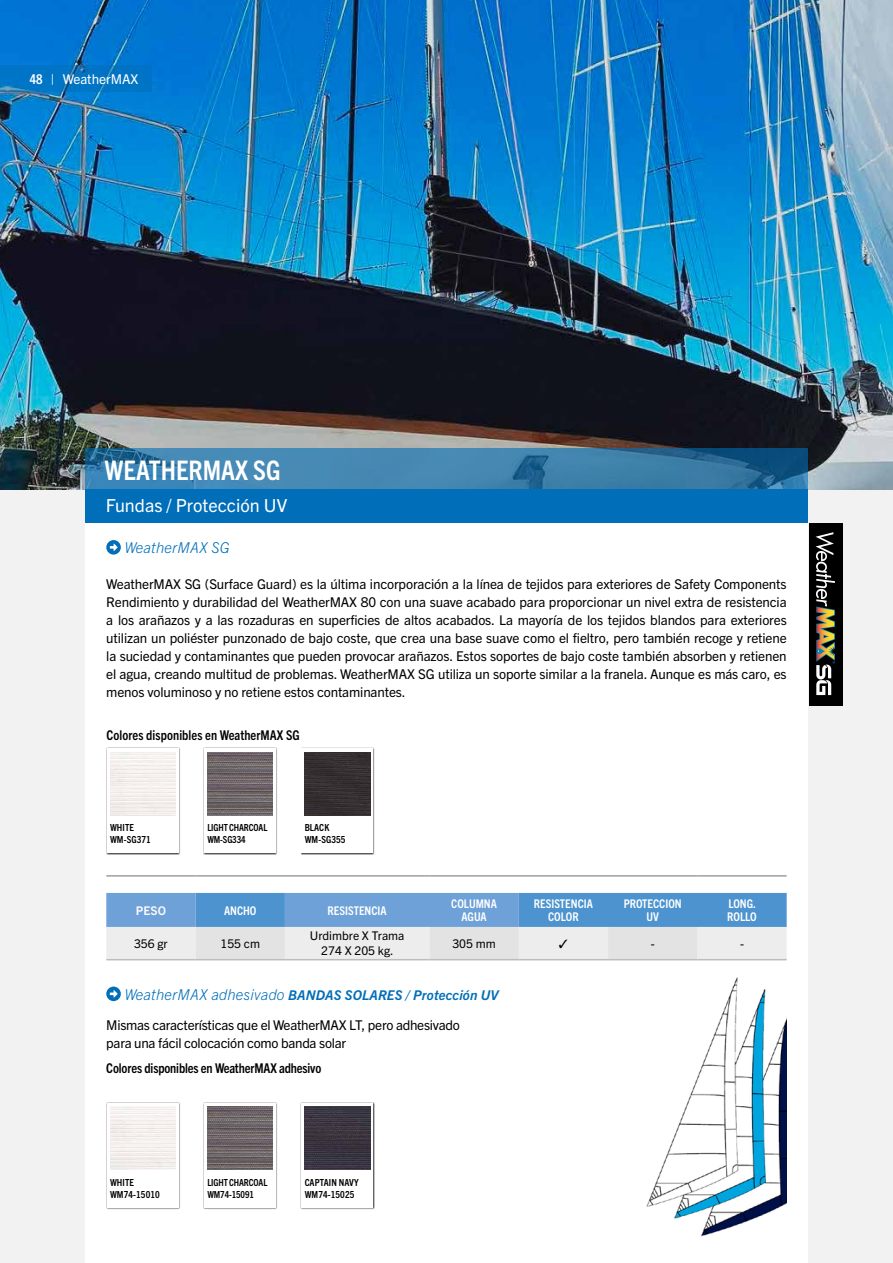
<style>
.page{position:relative;width:893px;height:1263px;background:#f2f2f2}
.page>*{position:absolute;margin:0;border:0;box-sizing:border-box;transform-origin:0 0}
.t1{font:700 condensed 27px "Trade Gothic Next LT Pro";color:#fff}
.t2{font:18px "Trade Gothic Next LT Pro";color:#fff}
.t3{font:italic 300 15px "Trade Gothic Next LT Pro";letter-spacing:.01em;color:#006eb8}
.t4{font:13.5px/18px "Trade Gothic Next LT Pro";letter-spacing:-.02em;color:#000;text-align:justify}
.t5{font:700 condensed 13.5px "Trade Gothic Next LT Pro";letter-spacing:-.01em;color:#000}
.t6{font:italic 700 13.5px "Trade Gothic Next LT Pro";letter-spacing:.01em;color:#006eb8}
.t7{font:13.5px "Trade Gothic Next LT Pro";color:#fff}
.t8{font:700 condensed 12px/13.5px "Trade Gothic Next LT Pro";color:#fff;text-align:center}
.t9{font:12px/14.4px "Trade Gothic Next LT Pro";color:#000;text-align:center}
.t10{font:700 12px "Trade Gothic Next LT Pro";color:#fafafa}
.t11{font:700 condensed 9.75px/11.7px "Trade Gothic Next LT Pro";letter-spacing:.01em;color:#000}
.t12{font:700 condensed 9.75px/11.7px "Trade Gothic Next LT Pro";letter-spacing:-.01em;color:#000}
.s1{font-weight:700;font-stretch:condensed}
.s2{font-weight:300;font-size:15px}
</style>
<div class="page">
<div style="left:85px;top:134px;width:723px;height:1129px;background:#fff"></div>
<img style="left:0;top:0;width:893px;height:489px">
<img style="left:646px;top:977px;width:140px;height:260px">
<svg style="left:106px;top:540px;width:15px;height:15px"></svg>
<svg style="left:106px;top:986px;width:15px;height:15px"></svg>
<div style="left:85px;top:489px;width:723px;height:34px;background:#006eb8"></div>
<svg style="left:85px;top:449px;width:723px;height:40px;background:#3a7da9"></svg>
<hr style="left:106px;top:876px;width:90px;height:1px;background:#706f6f">
<hr style="left:196px;top:876px;width:89px;height:1px;background:#706f6f">
<hr style="left:285px;top:876px;width:144px;height:1px;background:#706f6f">
<hr style="left:429px;top:876px;width:90px;height:1px;background:#706f6f">
<hr style="left:519px;top:876px;width:89px;height:1px;background:#706f6f">
<hr style="left:608px;top:876px;width:89px;height:1px;background:#706f6f">
<hr style="left:697px;top:876px;width:90px;height:1px;background:#706f6f">
<div style="left:809px;top:523px;width:33px;height:182px;background:#000"></div>
<svg style="left:815px;top:532px;width:20px;height:163px"></svg>
<div style="left:203px;top:747px;width:75px;height:108px;background:#000;opacity:.75"></div>
<div style="left:204px;top:748px;width:72px;height:105px;background:#fff"></div>
<img style="left:207px;top:752px;width:66px;height:63px">
<div style="left:301px;top:747px;width:74px;height:108px;background:#000;opacity:.75"></div>
<div style="left:302px;top:748px;width:71px;height:105px;background:#fff"></div>
<img style="left:305px;top:752px;width:65px;height:63px">
<div style="left:106px;top:747px;width:74px;height:108px;background:#000;opacity:.75"></div>
<svg style="left:107px;top:748px;width:71px;height:105px"></svg>
<div style="left:203px;top:1102px;width:75px;height:107px;background:#bbb"></div>
<div style="left:204px;top:1103px;width:72px;height:105px;background:#fff"></div>
<img style="left:207px;top:1106px;width:66px;height:64px">
<div style="left:300px;top:1102px;width:75px;height:107px;background:#000;opacity:.75"></div>
<div style="left:302px;top:1103px;width:71px;height:105px;background:#fff"></div>
<img style="left:305px;top:1106px;width:65px;height:64px">
<svg style="left:0;top:66px;width:152px;height:26px;background:#0475c3"></svg>
<svg style="left:106px;top:893px;width:681px;height:67px;background:#a1c0dd"></svg>
<p class="t7" style="left:30px;top:70px;width:110px"><span class="s1">48</span> | WeatherMAX</p>
<h1 class="t1" style="left:105px;top:452px;width:177px">WEATHERMAX SG</h1>
<h2 class="t2" style="left:106px;top:492px;width:183px">Fundas / Protección UV</h2>
<p class="t3" style="left:124px;top:537px;width:107px">WeatherMAX SG</p>
<p class="t4" style="left:106px;top:574px;width:682px">WeatherMAX SG (Surface Guard) es la última incorporación a la línea de tejidos para exteriores de Safety Components Rendimiento y durabilidad del WeatherMAX 80 con una suave acabado para proporcionar un nivel extra de resistencia a los arañazos y a las rozaduras en superficies de altos acabados. La mayoría de los tejidos blandos para exteriores utilizan un poliéster punzonado de bajo coste, que crea una base suave como el fieltro, pero también recoge y retiene la suciedad y contaminantes que pueden provocar arañazos. Estos soportes de bajo coste también absorben y retienen el agua, creando multitud de problemas. WeatherMAX SG utiliza un soporte similar a la franela. Aunque es más caro, es menos voluminoso y no retiene estos contaminantes.</p>
<p class="t5" style="left:106px;top:726px;width:195px">Colores disponibles en WeatherMAX SG</p>
<p class="t11" style="left:110px;top:821px;width:42px">WHITE<br>WM-SG371</p>
<p class="t12" style="left:207px;top:821px;width:62px">LIGHT CHARCOAL<br>WM-SG334</p>
<p class="t11" style="left:305px;top:821px;width:42px">BLACK<br>WM-SG355</p>
<p class="t10" style="left:136px;top:902px;width:32px">PESO</p>
<p class="t8" style="left:224px;top:903px;width:34px">ANCHO</p>
<p class="t8" style="left:328px;top:903px;width:61px">RESISTENCIA</p>
<p class="t8" style="left:451px;top:896px;width:47px">COLUMNA<br>AGUA</p>
<p class="t8" style="left:534px;top:896px;width:61px">RESISTENCIA<br>COLOR</p>
<p class="t8" style="left:624px;top:896px;width:59px">PROTECCION<br>UV</p>
<p class="t8" style="left:727px;top:896px;width:31px;text-align:left">LONG.<br>ROLLO</p>
<p class="t9" style="left:134px;top:935px;width:35px">356 gr</p>
<p class="t9" style="left:220px;top:935px;width:41px">155 cm</p>
<p class="t9" style="left:310px;top:928px;width:96px">Urdimbre X Trama<br>274 X 205 kg.</p>
<p class="t9" style="left:452px;top:935px;width:45px">305 mm</p>
<p class="t9" style="left:651px;top:935px;width:5px">-</p>
<p class="t9" style="left:740px;top:935px;width:5px">-</p>
<p class="t6" style="left:124px;top:985px;width:376px"><span class="s2">WeatherMAX adhesivado</span> BANDAS SOLARES / Protección UV</p>
<p class="t4" style="left:106px;top:1015px;width:355px">Mismas características que el WeatherMAX LT, pero adhesivado para una fácil colocación como banda solar</p>
<p class="t5" style="left:106px;top:1059px;width:217px">Colores disponibles en WeatherMAX adhesivo</p>
<p class="t12" style="left:207px;top:1176px;width:62px">LIGHT CHARCOAL<br>WM74-15091</p>
<p class="t11" style="left:110px;top:1176px;width:51px">WHITE<br>WM74-15010</p>
<p class="t11" style="left:305px;top:1176px;width:56px">CAPTAIN NAVY<br>WM74-15025</p>
</div>
